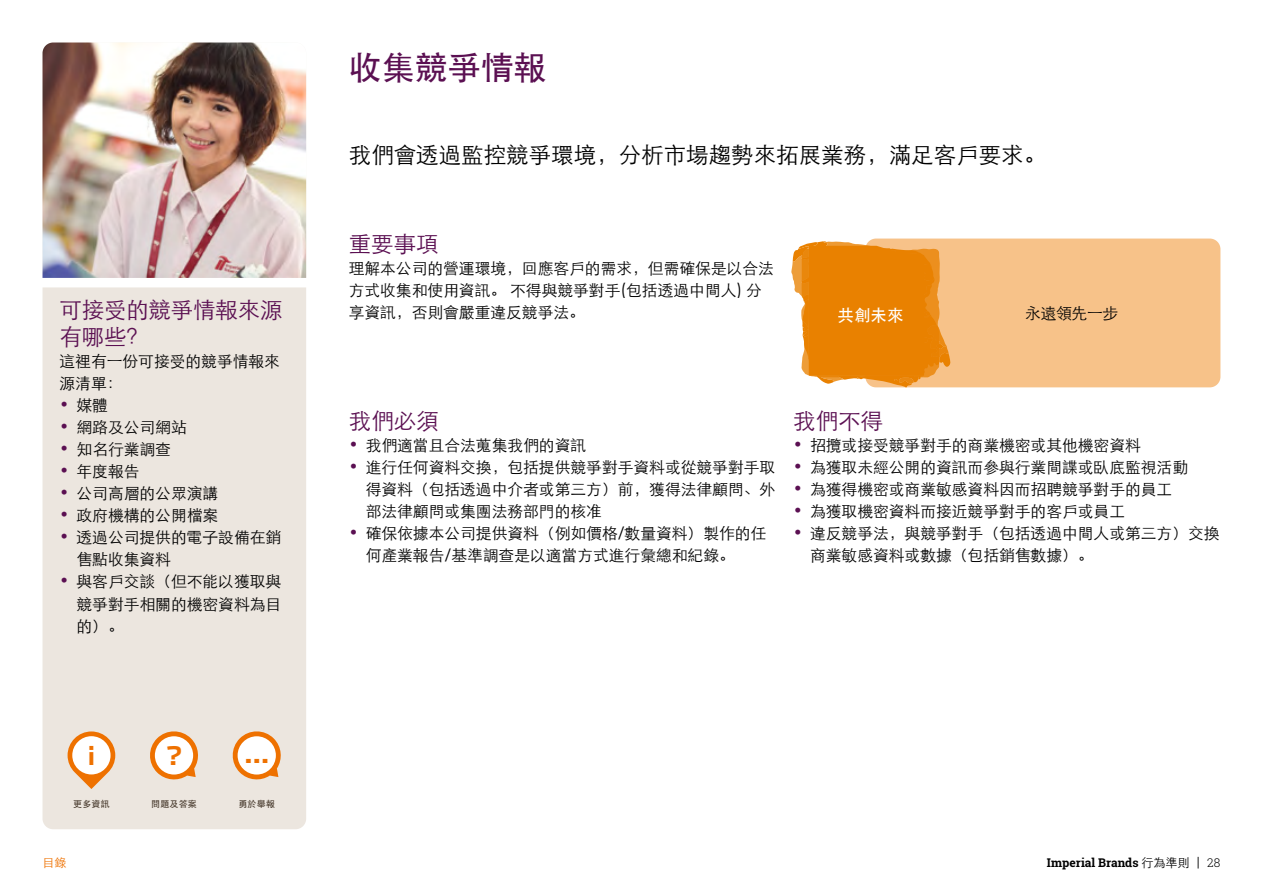
<style>
.page{position:relative;width:1263px;height:893px;background:#fff}
.page>*{position:absolute;margin:0;border:0;box-sizing:border-box;transform-origin:0 0}
.t1{font:500 33px "ST Heiti SC";color:#5b1052}
.t2{font:700 27px "Stainless";color:#ee7100}
.t3{font:700 25.5px "Stainless";color:#ee7100}
.t4{font:300 22.5px "ST Heiti SC";color:#000}
.t5{font:300 22.5px/27px "ST Heiti SC";letter-spacing:-.01em;color:#5b1052}
.t6{font:500 16.5px "ST Heiti SC";color:#fff}
.t7{font:300 15.75px/22px "ST Heiti SC";color:#000}
.t8{font:700 12px "Roboto Slab";color:#000}
.t9{font:300 12px "ST Heiti SC";color:#ee7100}
.t10{font:500 9px "ST Heiti SC";letter-spacing:.02em;color:#433528}
.s1{font-weight:500;color:#5b1052}
.s2{font-family:"ST Heiti SC";font-weight:300}
.s3{font-weight:300}
</style>
<div class="page">
<div style="left:43px;top:287px;width:263px;height:542px;background:#ece6df"></div>
<img style="left:43px;top:43px;width:263px;height:235px">
<div style="left:865px;top:239px;width:355px;height:148px;background:#f7c289;border-radius:11px"></div>
<svg style="left:791px;top:241px;width:159px;height:147px"></svg>
<svg style="left:148px;top:729px;width:52px;height:53px;background:#edb582"></svg>
<div style="left:155px;top:736px;width:38px;height:38px;background:#fff;border-radius:50%"></div>
<svg style="left:68px;top:731px;width:47px;height:58px;background:#edaf77"></svg>
<div style="left:72px;top:736px;width:39px;height:38px;background:#fff;border-radius:50%"></div>
<svg style="left:230px;top:729px;width:53px;height:53px;background:#edb785"></svg>
<div style="left:238px;top:736px;width:38px;height:38px;background:#fff;border-radius:50%"></div>
<h1 class="t1" style="left:349px;top:49px;width:199px">收集競爭情報</h1>
<h3 class="t5" style="left:60px;top:294px;width:224px">可接受的競爭情報來源有哪些？</h3>
<p class="t7" style="left:60px;top:348px;width:222px">這裡有一份可接受的競爭情報來源清單：</p>
<p class="t7" style="left:60px;top:393px;width:50px"><span class="s1">•</span> 媒體</p>
<p class="t7" style="left:60px;top:415px;width:129px"><span class="s1">•</span> 網路及公司網站</p>
<p class="t7" style="left:60px;top:437px;width:113px"><span class="s1">•</span> 知名行業調查</p>
<p class="t7" style="left:60px;top:459px;width:82px"><span class="s1">•</span> 年度報告</p>
<p class="t7" style="left:60px;top:481px;width:160px"><span class="s1">•</span> 公司高層的公眾演講</p>
<p class="t7" style="left:60px;top:503px;width:160px"><span class="s1">•</span> 政府機構的公開檔案</p>
<p class="t7" style="left:77px;top:525px;width:206px;text-indent:-17px"><span class="s1">•</span> 透過公司提供的電子設備在銷售點收集資料</p>
<p class="t7" style="left:77px;top:569px;width:206px;text-align:justify;text-indent:-17px"><span class="s1">•</span> 與客戶交談（但不能以獲取與競爭對手相關的機密資料為目的）。</p>
<h2 class="t2" style="left:88px;top:738px;width:9px">i</h2>
<p class="t10" style="left:73px;top:799px;width:38px">更多資訊</p>
<h3 class="t3" style="left:166px;top:740px;width:17px">?</h3>
<p class="t10" style="left:151px;top:799px;width:47px">問題及答案</p>
<h3 class="t3" style="left:244px;top:738px;width:26px">…</h3>
<p class="t10" style="left:238px;top:799px;width:38px">勇於舉報</p>
<h3 class="t4" style="left:349px;top:135px;width:699px">我們會透過監控競爭環境，分析市場趨勢來拓展業務，滿足客戶要求。</h3>
<h3 class="t5" style="left:349px;top:228px;width:91px">重要事項</h3>
<p class="t7" style="left:349px;top:255px;width:427px">理解本公司的營運環境，回應客戶的需求，但需確保是以合法方式收集和使用資訊。不得與競爭對手(包括透過中間人) 分享資訊，否則會嚴重違反競爭法。</p>
<p class="t6" style="left:837px;top:306px;width:67px">共創未來</p>
<p class="t7" style="left:1025px;top:301px;width:94px">永遠領先一步</p>
<h3 class="t5" style="left:349px;top:405px;width:91px">我們必須</h3>
<p class="t7" style="left:349px;top:432px;width:239px"><span class="s1">•</span> 我們適當且合法蒐集我們的資訊</p>
<p class="t7" style="left:366px;top:454px;width:411px;text-align:justify;text-indent:-17px"><span class="s1">•</span> 進行任何資料交換，包括提供競爭對手資料或從競爭對手取得資料（包括透過中介者或第三方）前，獲得法律顧問、外部法律顧問或集團法務部門的核准</p>
<p class="t7" style="left:366px;top:521px;width:402px;text-indent:-17px"><span class="s1">•</span> 確保依據本公司提供資料（例如價格/數量資料）製作的任何產業報告/基準調查是以適當方式進行彙總和紀錄。</p>
<h3 class="t5" style="left:793px;top:405px;width:91px">我們不得</h3>
<p class="t7" style="left:793px;top:432px;width:349px"><span class="s1">•</span> 招攬或接受競爭對手的商業機密或其他機密資料</p>
<p class="t7" style="left:793px;top:454px;width:397px"><span class="s1">•</span> 為獲取未經公開的資訊而參與行業間諜或臥底監視活動</p>
<p class="t7" style="left:793px;top:476px;width:381px"><span class="s1">•</span> 為獲得機密或商業敏感資料因而招聘競爭對手的員工</p>
<p class="t7" style="left:793px;top:498px;width:334px"><span class="s1">•</span> 為獲取機密資料而接近競爭對手的客戶或員工</p>
<p class="t7" style="left:810px;top:521px;width:411px;text-indent:-17px"><span class="s1">•</span> 違反競爭法，與競爭對手（包括透過中間人或第三方）交換商業敏感資料或數據（包括銷售數據）。</p>
<p class="t9" style="left:43px;top:853px;width:25px">目錄</p>
<p class="t8" style="left:1047px;top:855px;width:175px">Imperial Brands <span class="s2">行為準則 |</span> <span class="s3">28</span></p>
</div>
